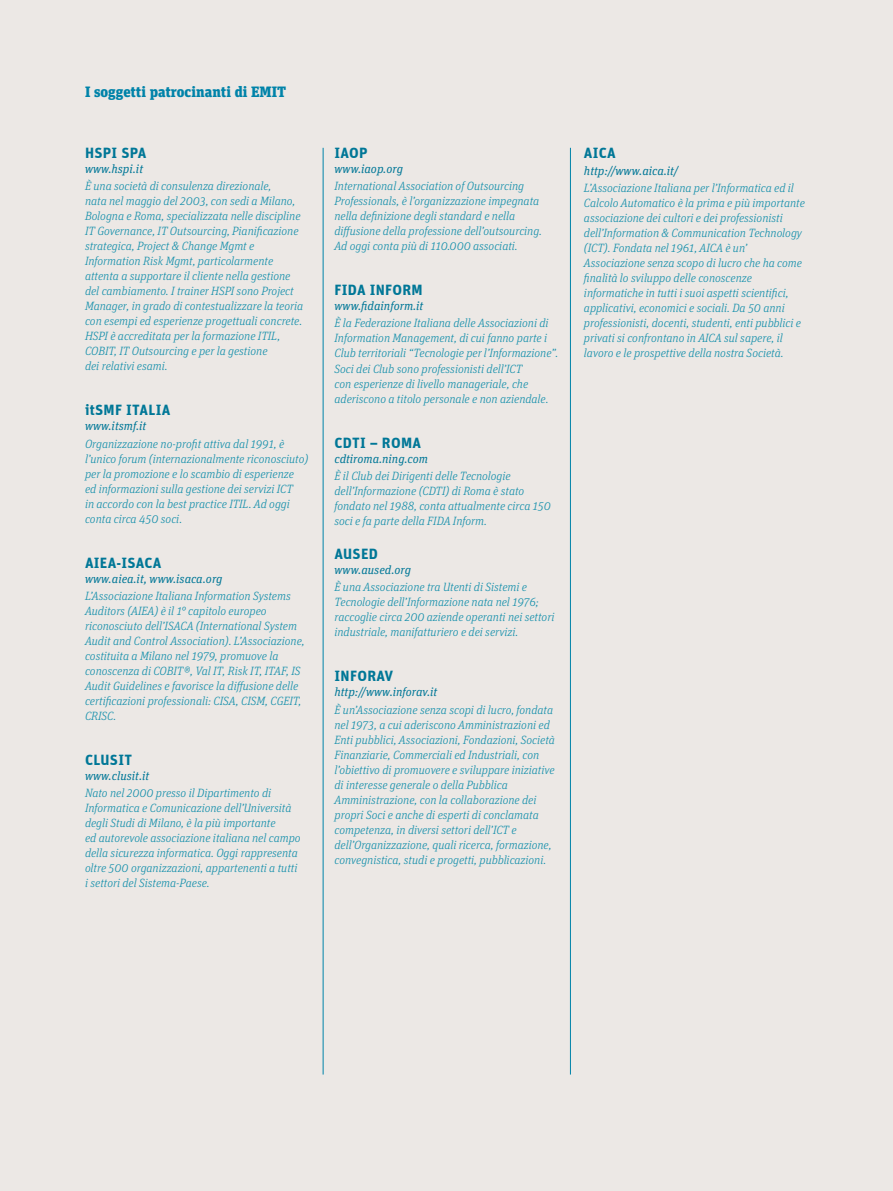
<style>
.page{position:relative;width:893px;height:1191px;background:#ece8e5}
.page>*{position:absolute;margin:0;border:0;box-sizing:border-box;transform-origin:0 0}
.t1{font:700 15px "Unit";letter-spacing:.02em;color:#0083a9}
.t2{font:900 15px "Unit Slab Pro";color:#0083a9}
.t3{font:italic 300 12px/15px "Unit Slab Pro";color:#169ebf}
.t4{font:italic 12px "Unit Slab Pro";color:#0083a9}
</style>
<div class="page">
<hr style="left:570px;top:148px;width:1px;height:926px;background:#0083a9">
<hr style="left:323px;top:148px;width:1px;height:926px;background:#0083a9">
<p class="t2" style="left:85px;top:80px;width:203px">I soggetti patrocinanti di EMIT</p>
<p class="t1" style="left:85px;top:144px;width:63px">HSPI SPA</p>
<p class="t4" style="left:85px;top:161px;width:60px">www.hspi.it</p>
<p class="t3" style="left:85px;top:178px;width:220px">È una società di consulenza direzionale,<br>nata nel maggio del 2003, con sedi a Milano, Bologna e Roma, specializzata nelle discipline IT Governance, IT Outsourcing, Pianificazione strategica, Project &amp; Change Mgmt e Information Risk Mgmt, particolarmente attenta a supportare il cliente nella gestione del cambiamento. I trainer HSPI sono Project Manager, in grado di contestualizzare la teoria con esempi ed esperienze progettuali concrete.<br>HSPI è accreditata per la formazione ITIL, COBIT, IT Outsourcing e per la gestione<br>dei relativi esami.</p>
<p class="t1" style="left:85px;top:401px;width:87px">itSMF ITALIA</p>
<p class="t4" style="left:85px;top:418px;width:63px">www.itsmf.it</p>
<p class="t3" style="left:85px;top:435px;width:225px">Organizzazione no-profit attiva dal 1991, è l’unico forum (internazionalmente riconosciuto) per la promozione e lo scambio di esperienze<br>ed informazioni sulla gestione dei servizi ICT<br>in accordo con la best practice ITIL. Ad oggi conta circa 450 soci.</p>
<p class="t1" style="left:85px;top:553px;width:78px">AIEA-ISACA</p>
<p class="t4" style="left:85px;top:570px;width:139px">www.aiea.it, www.isaca.org</p>
<p class="t3" style="left:85px;top:587px;width:221px">L’Associazione Italiana Information Systems Auditors (AIEA) è il 1° capitolo europeo riconosciuto dell’ISACA (International System Audit and Control Association). L’Associazione, costituita a Milano nel 1979, promuove la conoscenza di COBIT®, Val IT, Risk IT, ITAF, IS Audit Guidelines e favorisce la diffusione delle certificazioni professionali: CISA, CISM, CGEIT, CRISC.</p>
<p class="t1" style="left:85px;top:750px;width:49px">CLUSIT</p>
<p class="t4" style="left:85px;top:767px;width:66px">www.clusit.it</p>
<p class="t3" style="left:85px;top:785px;width:217px">Nato nel 2000 presso il Dipartimento di Informatica e Comunicazione dell’Università degli Studi di Milano, è la più importante<br>ed autorevole associazione italiana nel campo della sicurezza informatica. Oggi rappresenta oltre 500 organizzazioni, appartenenti a tutti i settori del Sistema-Paese.</p>
<p class="t1" style="left:334px;top:144px;width:35px">IAOP</p>
<p class="t4" style="left:334px;top:161px;width:70px">www.iaop.org</p>
<p class="t3" style="left:334px;top:178px;width:209px">International Association of Outsourcing Professionals, è l’organizzazione impegnata nella definizione degli standard e nella diffusione della professione dell’outsourcing.<br>Ad oggi conta più di 110.000 associati.</p>
<p class="t1" style="left:334px;top:281px;width:90px">FIDA INFORM</p>
<p class="t4" style="left:334px;top:298px;width:90px">www.fidainform.it</p>
<p class="t3" style="left:334px;top:315px;width:225px">È la Federazione Italiana delle Associazioni di Information Management, di cui fanno parte i Club territoriali “Tecnologie per l’Informazione”.<br>Soci dei Club sono professionisti dell’ICT<br>con esperienze di livello manageriale, che aderiscono a titolo personale e non aziendale.</p>
<p class="t1" style="left:334px;top:433px;width:88px">CDTI – ROMA</p>
<p class="t4" style="left:334px;top:450px;width:95px">cdtiroma.ning.com</p>
<p class="t3" style="left:334px;top:467px;width:218px">È il Club dei Dirigenti delle Tecnologie dell’Informazione (CDTI) di Roma è stato fondato nel 1988, conta attualmente circa 150 soci e fa parte della FIDA Inform.</p>
<p class="t1" style="left:334px;top:545px;width:45px">AUSED</p>
<p class="t4" style="left:334px;top:562px;width:78px">www.aused.org</p>
<p class="t3" style="left:334px;top:579px;width:221px">È una Associazione tra Utenti di Sistemi e Tecnologie dell’Informazione nata nel 1976; raccoglie circa 200 aziende operanti nei settori industriale, manifatturiero e dei servizi.</p>
<p class="t1" style="left:334px;top:667px;width:60px">INFORAV</p>
<p class="t4" style="left:334px;top:684px;width:104px">http://www.inforav.it</p>
<p class="t3" style="left:334px;top:701px;width:222px">È un’Associazione senza scopi di lucro, fondata nel 1973, a cui aderiscono Amministrazioni ed Enti pubblici, Associazioni, Fondazioni, Società Finanziarie, Commerciali ed Industriali, con l’obiettivo di promuovere e sviluppare iniziative di interesse generale o della Pubblica Amministrazione, con la collaborazione dei propri Soci e anche di esperti di conclamata competenza, in diversi settori dell’ICT e dell’Organizzazione, quali ricerca, formazione, convegnistica, studi e progetti, pubblicazioni.</p>
<p class="t1" style="left:584px;top:144px;width:33px">AICA</p>
<p class="t4" style="left:584px;top:163px;width:96px">http://www.aica.it/</p>
<p class="t3" style="left:584px;top:180px;width:222px">L’Associazione Italiana per l’Informatica ed il Calcolo Automatico è la prima e più importante associazione dei cultori e dei professionisti dell’Information &amp; Communication Technology (ICT). Fondata nel 1961, AICA è un’ Associazione senza scopo di lucro che ha come finalità lo sviluppo delle conoscenze informatiche in tutti i suoi aspetti scientifici, applicativi, economici e sociali. Da 50 anni professionisti, docenti, studenti, enti pubblici e privati si confrontano in AICA sul sapere, il lavoro e le prospettive della nostra Società.</p>
</div>
